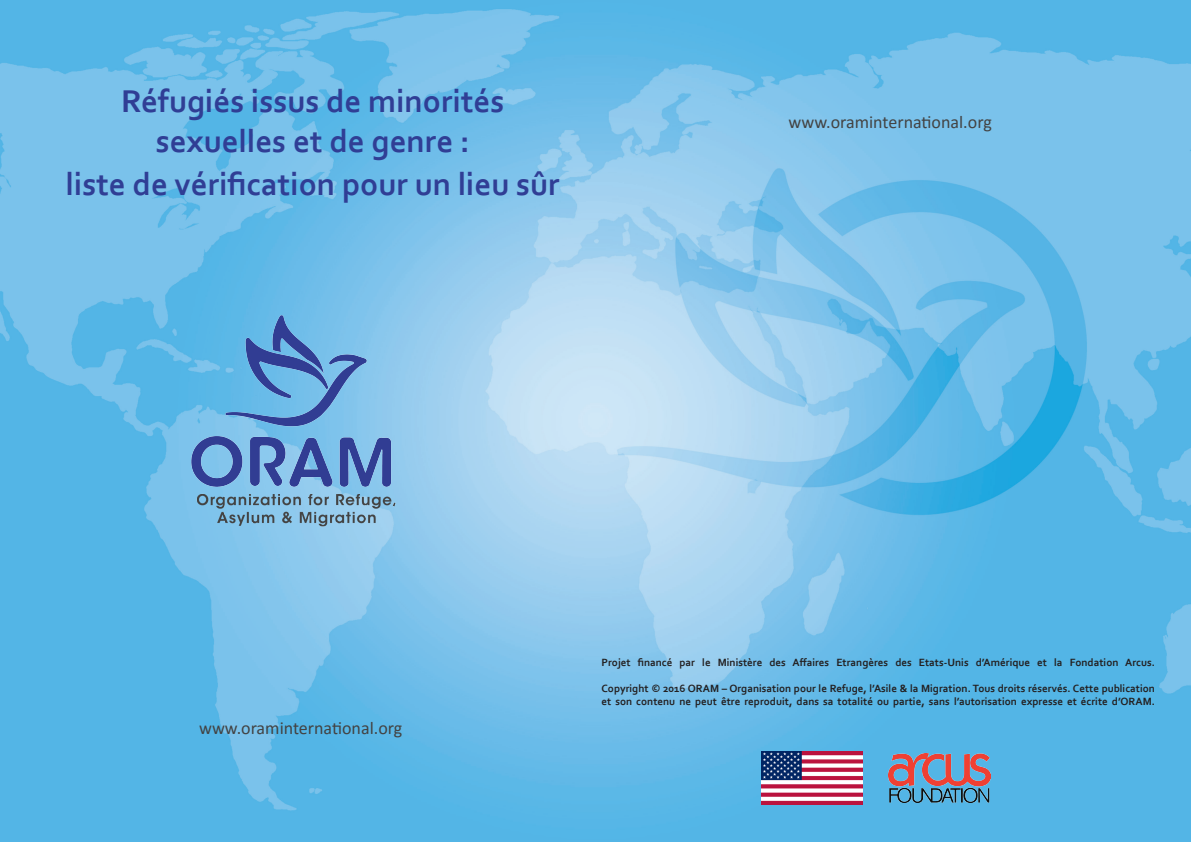
<style>
.page{position:relative;width:1191px;height:842px;background:#fff}
.page>*{position:absolute;margin:0;border:0;box-sizing:border-box;transform-origin:0 0}
.t1{font:700 33px "Corbel";color:#303e95}
.t2{font:18px "Calibri";color:#434343}
.t3{font:700 11px/13px "Corbel";color:#231f20}
</style>
<div class="page">
<img style="left:0;top:0;width:1190px;height:842px">
<img style="left:889px;top:754px;width:101px;height:48px">
<img style="left:761px;top:752px;width:101px;height:53px">
<img style="left:187px;top:307px;width:217px;height:228px">
<p class="t1" style="left:121px;top:81px;width:385px">Réfugiés issus de minorités</p>
<p class="t1" style="left:156px;top:121px;width:316px">sexuelles et de genre :</p>
<p class="t1" style="left:66px;top:164px;width:495px">liste de vérification pour un lieu sûr</p>
<p class="t2" style="left:788px;top:109px;width:205px">www.oraminternational.org</p>
<p class="t2" style="left:199px;top:716px;width:205px">www.oraminternational.org</p>
<p class="t3" style="left:601px;top:655px;width:555px">Projet financé par le Ministère des Affaires Etrangères des Etats-Unis d’Amérique et la Fondation Arcus.</p>
<p class="t3" style="left:601px;top:681px;width:555px">Copyright © 2016 ORAM – Organisation pour le Refuge, l’Asile &amp; la Migration. Tous droits réservés. Cette publication et son contenu ne peut être reproduit, dans sa totalité ou partie, sans l’autorisation expresse et écrite d’ORAM.</p>
</div>
